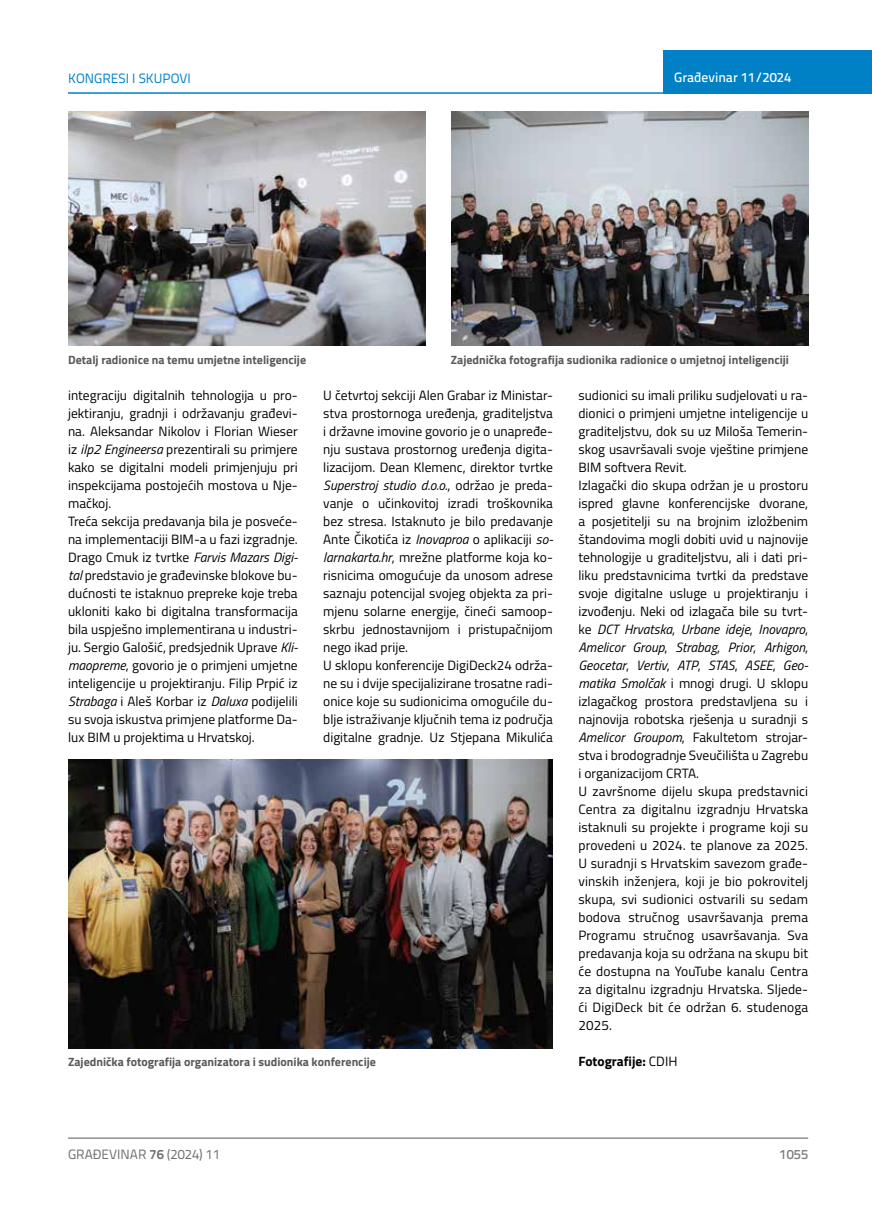
<style>
.page{position:relative;width:872px;height:1212px;background:#fff}
.page>*{position:absolute;margin:0;border:0;box-sizing:border-box;transform-origin:0 0}
.t1{font:13.5px/18px "Titillium";color:#000}
.t2{font:13.5px "Titillium Text 22 L";color:#6d6e71}
.t3{font:500 13.5px "Titillium Text 22 L";color:#fff}
.t4{font:13.5px "Titillium Text 22 L";color:#0081c6}
.t5{font:700 13.5px "Titillium";color:#000}
.t6{font:500 13.5px "Titillium Text 22 L";color:#797a7d}
.t7{font:700 12px "Titillium";color:#58595b}
.s1{font-style:italic}
.s2{font-weight:400}
.s3{font-weight:700}
</style>
<div class="page">
<div style="left:663px;top:50px;width:209px;height:44px;background:#0081c6"></div>
<hr style="left:68px;top:92px;width:804px;height:2px;background:#0081c6">
<hr style="left:68px;top:1138px;width:740px;height:1px;background:#58595b">
<img style="left:68px;top:112px;width:357px;height:234px">
<img style="left:451px;top:112px;width:357px;height:234px">
<img style="left:68px;top:760px;width:485px;height:288px">
<p class="t4" style="left:68px;top:68px;width:124px">KONGRESI I SKUPOVI</p>
<p class="t3" style="left:674px;top:67px;width:118px">Građevinar 11/2024</p>
<p class="t7" style="left:68px;top:350px;width:240px">Detalj radionice na temu umjetne inteligencije</p>
<p class="t7" style="left:451px;top:350px;width:339px">Zajednička fotografija sudionika radionice o umjetnoj inteligenciji</p>
<p class="t1" style="left:68px;top:385px;width:231px">integraciju digitalnih tehnologija u pro&shy;jektiranju, gradnji i održavanju građevi&shy;na. Aleksandar Nikolov i Florian Wieser iz <span class="s1">ilp2 Engineersa</span> prezentirali su primjere kako se digitalni modeli primjenjuju pri inspekcijama postojećih mostova u Nje&shy;mačkoj.<br>Treća sekcija predavanja bila je posveće&shy;na implementaciji BIM-a u fazi izgradnje.<br>Drago Cmuk iz tvrtke <span class="s1">Farvis Mazars Digi&shy;tal</span> predstavio je građevinske blokove bu&shy;dućnosti te istaknuo prepreke koje treba ukloniti kako bi digitalna transformacija bila uspješno implementirana u industri&shy;ju. Sergio Galošić, predsjednik Uprave <span class="s1">Kli&shy;maopreme</span>, govorio je o primjeni umjetne inteligencije u projektiranju. Filip Prpić iz <span class="s1">Strabaga</span> i Aleš Korbar iz <span class="s1">Daluxa</span> podijelili su svoja iskustva primjene platforme Da&shy;lux BIM u projektima u Hrvatskoj.</p>
<p class="t1" style="left:323px;top:385px;width:231px">U četvrtoj sekciji Alen Grabar iz Ministar&shy;stva prostornoga uređenja, graditeljstva i državne imovine govorio je o unapređe&shy;nju sustava prostornog uređenja digita&shy;lizacijom. Dean Klemenc, direktor tvrtke <span class="s1">Superstroj studio d.o.o.</span>, održao je preda&shy;vanje o učinkovitoj izradi troškovnika bez stresa. Istaknuto je bilo predavanje Ante Čikotića iz <span class="s1">Inovaproa</span> o aplikaciji <span class="s1">so&shy;larnakarta.hr</span>, mrežne platforme koja ko&shy;risnicima omogućuje da unosom adrese saznaju potencijal svojeg objekta za pri&shy;mjenu solarne energije, čineći samoop&shy;skrbu jednostavnijom i pristupačnijom nego ikad prije.<br>U sklopu konferencije DigiDeck24 održa&shy;ne su i dvije specijalizirane trosatne radi&shy;onice koje su sudionicima omogućile du&shy;blje istraživanje ključnih tema iz područja digitalne gradnje. Uz Stjepana Mikulića</p>
<p class="t1" style="left:578px;top:385px;width:231px">sudionici su imali priliku sudjelovati u ra&shy;dionici o primjeni umjetne inteligencije u graditeljstvu, dok su uz Miloša Temerin&shy;skog usavršavali svoje vještine primjene BIM softvera Revit.<br>Izlagački dio skupa održan je u prostoru ispred glavne konferencijske dvorane, a posjetitelji su na brojnim izložbenim štandovima mogli dobiti uvid u najnovije tehnologije u graditeljstvu, ali i dati pri&shy;liku predstavnicima tvrtki da predstave svoje digitalne usluge u projektiranju i izvođenju. Neki od izlagača bile su tvrt&shy;ke <span class="s1">DCT Hrvatska</span>, <span class="s1">Urbane ideje</span>, <span class="s1">Inovapro</span>, <span class="s1">Amelicor Group</span>, <span class="s1">Strabag</span>, <span class="s1">Prior</span>, <span class="s1">Arhigon</span>, <span class="s1">Geocetar</span>, <span class="s1">Vertiv</span>, <span class="s1">ATP</span>, <span class="s1">STAS</span>, <span class="s1">ASEE</span>, <span class="s1">Geo&shy;matika Smolčak</span> i mnogi drugi. U sklopu izlagačkog prostora predstavljena su i najnovija robotska rješenja u suradnji s <span class="s1">Amelicor Groupom</span>, Fakultetom strojar&shy;stva i brodogradnje Sveučilišta u Zagrebu i organizacijom CRTA.<br>U završnome dijelu skupa predstavnici Centra za digitalnu izgradnju Hrvatska istaknuli su projekte i programe koji su provedeni u 2024. te planove za 2025.<br>U suradnji s Hrvatskim savezom građe&shy;vinskih inženjera, koji je bio pokrovitelj skupa, svi sudionici ostvarili su sedam bodova stručnog usavršavanja prema Programu stručnog usavršavanja. Sva predavanja koja su održana na skupu bit će dostupna na YouTube kanalu Centra za digitalnu izgradnju Hrvatska. Sljede&shy;ći DigiDeck bit će održan 6. studenoga 2025.</p>
<p class="t5" style="left:578px;top:1051px;width:100px">Fotografije: <span class="s2">CDIH</span></p>
<p class="t7" style="left:68px;top:1053px;width:309px">Zajednička fotografija organizatora i sudionika konferencije</p>
<p class="t2" style="left:68px;top:1144px;width:154px">GRAĐEVINAR <span class="s3">76</span> (2024) 11</p>
<p class="t6" style="left:779px;top:1144px;width:30px">1055</p>
</div>
